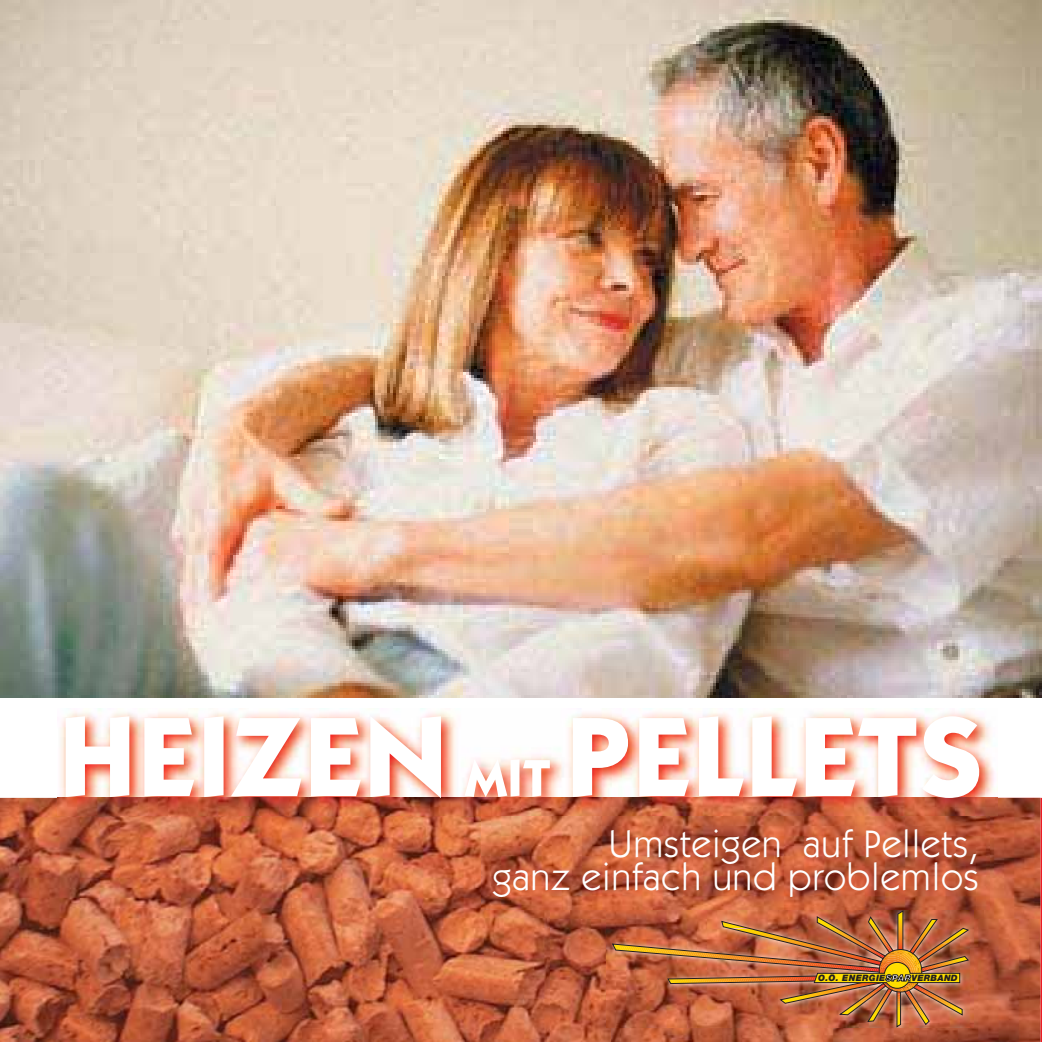
<style>
.page{position:relative;width:1042px;height:1042px;background:#fff}
.page>*{position:absolute;margin:0;border:0;box-sizing:border-box;transform-origin:0 0}
.t1{font:700 113.75px "Itc Kabel";letter-spacing:.025em;color:#fff}
.t2{font:38.5px/33.2px "Itc Kabel";letter-spacing:.025em;color:#fff;text-align:right}
.t3{font:italic 900 8.75px "Helvetica Neue";letter-spacing:.03em;color:#231f20}
.s1{font-size:52.5px}
.s2{color:#fff}
</style>
<div class="page">
<svg style="left:1040px;top:798px;width:2px;height:244px"></svg>
<img style="left:0;top:798px;width:550px;height:244px">
<img style="left:550px;top:798px;width:490px;height:121px">
<img style="left:550px;top:919px;width:61px;height:123px">
<img style="left:919px;top:919px;width:121px;height:123px">
<img style="left:611px;top:1027px;width:308px;height:15px">
<img style="left:482px;top:817px;width:507px;height:92px">
<img style="left:607px;top:910px;width:366px;height:117px">
<img style="left:612px;top:911px;width:356px;height:116px">
<img style="left:58px;top:708px;width:939px;height:108px">
<img style="left:0;top:0;width:1041px;height:698px">
<h1 class="t1" style="left:60px;top:715px;width:924px">HEIZEN <span class="s1">MIT</span> PELLETS</h1>
<p class="t2" style="left:493px;top:829px;width:487px">Umsteigen auf Pellets,<br>ganz einfach und problemlos</p>
<p class="t3" style="left:818px;top:975px;width:141px">O.Ö. ENERGIE<span class="s2">SPAR</span>VERBAND</p>
</div>
